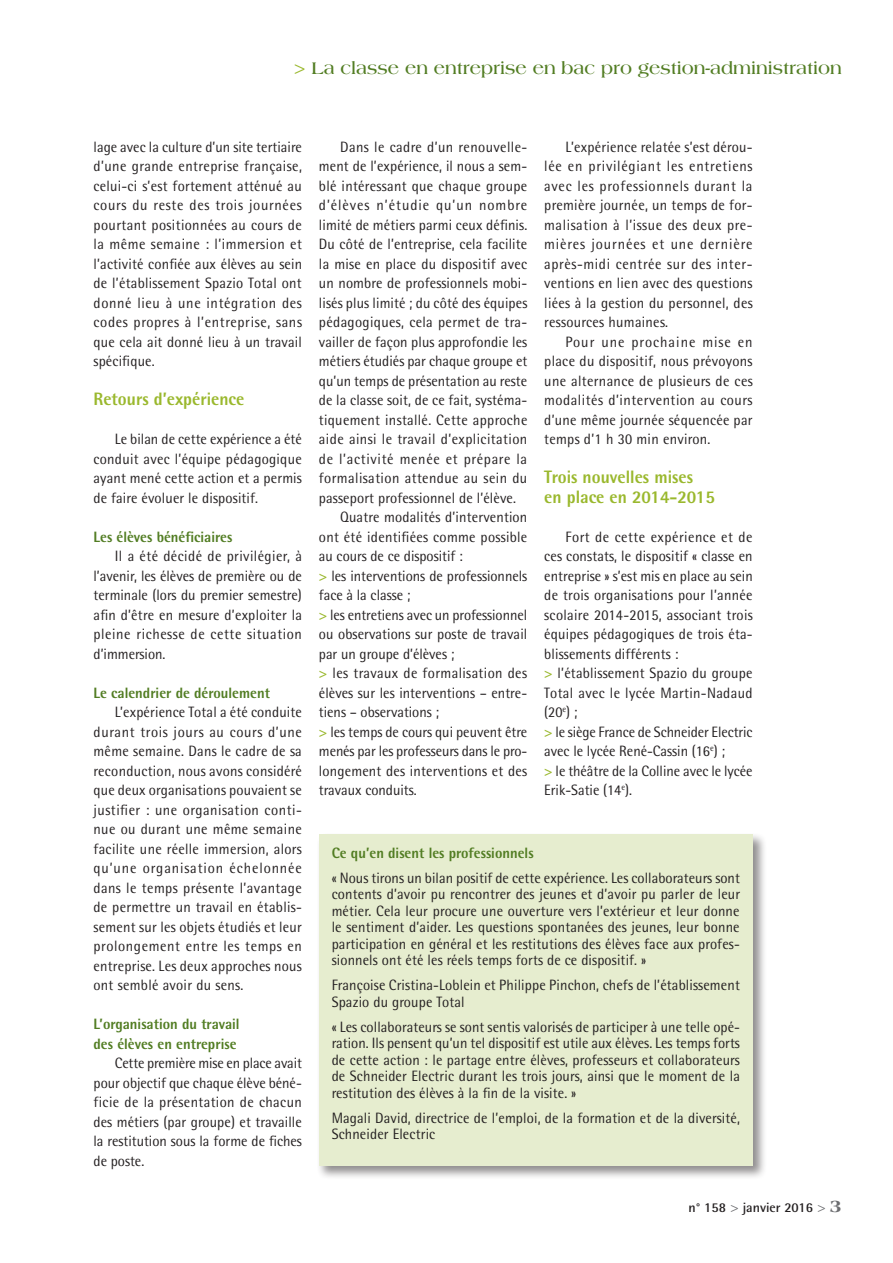
<style>
.page{position:relative;width:893px;height:1263px;background:#fff}
.page>*{position:absolute;margin:0;border:0;box-sizing:border-box;transform-origin:0 0}
.sousTitre_n2{font:800 18px/19.5px "Rotis Semi Sans Std";color:#9ab82d;scale:.95 1}
.sousTitre_n1{font:700 18px "Americana Std";color:#527d23}
.txtCourant_avec_alin{font:15px/19.5px "Rotis Semi Sans Std";letter-spacing:.015em;color:#231f20;text-align:justify;scale:.95 1}
.txtEncadré{font:15px/16.5px "Rotis Semi Sans Std";letter-spacing:.01em;color:#231f20;text-align:justify;scale:.95 1}
.txtCourant_sans_alin{font:15px/19.5px "Rotis Semi Sans Std";color:#231f20;text-align:justify;scale:.95 1}
.sousTitre_n3{font:800 15px/19.5px "Rotis Semi Sans Std";color:#527d23;scale:.95 1}
.txtEncadré-2{font:800 15px "Rotis Semi Sans Std";color:#527d23;scale:.95 1}
.t1{font:700 13.5px "Rotis Semi Sans Std";color:#231f20}
.s1{font-size:18.75px;color:#9ab82d}
.s2{font-weight:800;color:#9ab82d}
.s3{font-family:"Americana Std";color:#6c6d70}
.s4{font-family:"Americana Std";font-weight:800;font-size:18px;color:#6c6d70}
</style>
<div class="page">
<div style="left:317px;top:832px;width:450px;height:349px;background:#231f20;opacity:.5"></div>
<div style="left:319px;top:834px;width:434px;height:332px;background:#e6edcf"></div>
<p class="sousTitre_n1" style="left:294px;top:58px;width:549px"><span class="s1">&gt;</span> La classe en entreprise en bac pro gestion-administration</p>
<p class="txtCourant_avec_alin" style="left:94px;top:137px;width:221px">lage avec la culture d’un site tertiaire d’une grande entreprise française, celui-ci s’est fortement atténué au cours du reste des trois journées pourtant positionnées au cours de la même semaine : l’immersion et l’activité confiée aux élèves au sein de l’établissement Spazio Total ont donné lieu à une intégration des codes propres à l’entreprise, sans que cela ait donné lieu à un travail spécifique.</p>
<p class="sousTitre_n2" style="left:94px;top:389px;width:160px">Retours d’expérience</p>
<p class="txtCourant_avec_alin" style="left:94px;top:429px;width:221px;text-indent:21px">Le bilan de cette expérience a été conduit avec l’équipe pédagogique ayant mené cette action et a permis de faire évoluer le dispositif.</p>
<p class="sousTitre_n3" style="left:94px;top:526px;width:148px">Les élèves bénéficiaires</p>
<p class="txtCourant_avec_alin" style="left:94px;top:546px;width:221px;text-indent:21px">Il a été décidé de privilégier, à l’avenir, les élèves de première ou de terminale (lors du premier semestre) afin d’être en mesure d’exploiter la pleine richesse de cette situation d’immersion.</p>
<p class="sousTitre_n3" style="left:94px;top:682px;width:187px">Le calendrier de déroulement</p>
<p class="txtCourant_avec_alin" style="left:94px;top:702px;width:221px;text-indent:21px">L’expérience Total a été conduite durant trois jours au cours d’une même semaine. Dans le cadre de sa reconduction, nous avons considéré que deux organisations pouvaient se justifier : une organisation conti&shy;nue ou durant une même semaine facilite une réelle immersion, alors qu’une organisation échelonnée dans le temps présente l’avantage de permettre un travail en établis&shy;sement sur les objets étudiés et leur prolongement entre les temps en entreprise. Les deux approches nous ont semblé avoir du sens.</p>
<p class="sousTitre_n3" style="left:94px;top:1014px;width:155px">L’organisation du travail des élèves en entreprise</p>
<p class="txtCourant_avec_alin" style="left:94px;top:1053px;width:221px;text-indent:21px">Cette première mise en place avait pour objectif que chaque élève béné&shy;ficie de la présentation de chacun des métiers (par groupe) et travaille la restitution sous la forme de fiches de poste.</p>
<p class="txtCourant_avec_alin" style="left:319px;top:137px;width:221px;text-indent:21px">Dans le cadre d’un renouvelle&shy;ment de l’expérience, il nous a sem&shy;blé intéressant que chaque groupe d’élèves n’étudie qu’un nombre limité de métiers parmi ceux définis.<br>Du côté de l’entreprise, cela facilite la mise en place du dispositif avec un nombre de professionnels mobi&shy;lisés plus limité ; du côté des équipes pédagogiques, cela permet de tra&shy;vailler de façon plus approfondie les métiers étudiés par chaque groupe et qu’un temps de présentation au reste de la classe soit, de ce fait, systéma&shy;tiquement installé. Cette approche aide ainsi le travail d’explicitation de l’activité menée et prépare la formalisation attendue au sein du passeport professionnel de l’élève.</p>
<p class="txtCourant_avec_alin" style="left:319px;top:507px;width:221px;text-indent:21px">Quatre modalités d’intervention ont été identifiées comme possible au cours de ce dispositif :</p>
<p class="txtCourant_sans_alin" style="left:319px;top:566px;width:221px"><span class="s2">&gt;</span> les interventions de professionnels face à la classe ;</p>
<p class="txtCourant_sans_alin" style="left:319px;top:605px;width:221px"><span class="s2">&gt;</span> les entretiens avec un professionnel ou observations sur poste de travail par un groupe d’élèves ;</p>
<p class="txtCourant_sans_alin" style="left:319px;top:663px;width:221px"><span class="s2">&gt;</span> les travaux de formalisation des élèves sur les interventions – entre&shy;tiens – observations ;</p>
<p class="txtCourant_sans_alin" style="left:319px;top:722px;width:221px"><span class="s2">&gt;</span> les temps de cours qui peuvent être menés par les professeurs dans le pro&shy;longement des interventions et des travaux conduits.</p>
<p class="txtCourant_avec_alin" style="left:544px;top:137px;width:221px;text-indent:21px">L’expérience relatée s’est dérou&shy;lée en privilégiant les entretiens avec les professionnels durant la première journée, un temps de for&shy;malisation à l’issue des deux pre&shy;mières journées et une dernière après-midi centrée sur des inter&shy;ventions en lien avec des questions liées à la gestion du personnel, des ressources humaines.</p>
<p class="txtCourant_avec_alin" style="left:544px;top:332px;width:221px;text-indent:21px">Pour une prochaine mise en place du dispositif, nous prévoyons une alternance de plusieurs de ces modalités d’intervention au cours d’une même journée séquencée par temps d’1 h 30 min environ.</p>
<p class="sousTitre_n2" style="left:544px;top:467px;width:181px">Trois nouvelles mises en place en 2014-2015</p>
<p class="txtCourant_avec_alin" style="left:544px;top:527px;width:221px;text-indent:21px">Fort de cette expérience et de ces constats, le dispositif « classe en entreprise » s’est mis en place au sein de trois organisations pour l’année scolaire 2014-2015, associant trois équipes pédagogiques de trois éta&shy;blissements différents :</p>
<p class="txtCourant_sans_alin" style="left:544px;top:663px;width:221px"><span class="s2">&gt;</span> l’établissement Spazio du groupe Total avec le lycée Martin-Nadaud (20<sup>e</sup>) ;</p>
<p class="txtCourant_sans_alin" style="left:544px;top:722px;width:221px"><span class="s2">&gt;</span> le siège France de Schneider Electric avec le lycée René-Cassin (16<sup>e</sup>) ;</p>
<p class="txtCourant_sans_alin" style="left:544px;top:761px;width:221px"><span class="s2">&gt;</span> le théâtre de la Colline avec le lycée<br>Erik-Satie (14<sup>e</sup>).</p>
<p class="txtEncadré-2" style="left:332px;top:843px;width:214px">Ce qu’en disent les professionnels</p>
<p class="txtEncadré" style="left:332px;top:869px;width:432px">« Nous tirons un bilan positif de cette expérience. Les collaborateurs sont contents d’avoir pu rencontrer des jeunes et d’avoir pu parler de leur métier. Cela leur procure une ouverture vers l’extérieur et leur donne le sentiment d’aider. Les questions spontanées des jeunes, leur bonne participation en général et les restitutions des élèves face aux profes&shy;sionnels ont été les réels temps forts de ce dispositif. »</p>
<p class="txtEncadré" style="left:332px;top:977px;width:431px">Françoise Cristina-Loblein et Philippe Pinchon, chefs de l’établissement<br>Spazio du groupe Total</p>
<p class="txtEncadré" style="left:332px;top:1018px;width:431px">« Les collaborateurs se sont sentis valorisés de participer à une telle opé&shy;ration. Ils pensent qu’un tel dispositif est utile aux élèves. Les temps forts de cette action : le partage entre élèves, professeurs et collaborateurs de Schneider Electric durant les trois jours, ainsi que le moment de la restitution des élèves à la fin de la visite. »</p>
<p class="txtEncadré" style="left:332px;top:1109px;width:431px">Magali David, directrice de l’emploi, de la formation et de la diversité,<br>Schneider Electric</p>
<p class="t1" style="left:688px;top:1199px;width:155px">n° 158 <span class="s3">&gt;</span> janvier 2016 <span class="s3">&gt;</span> <span class="s4">3</span></p>
</div>
